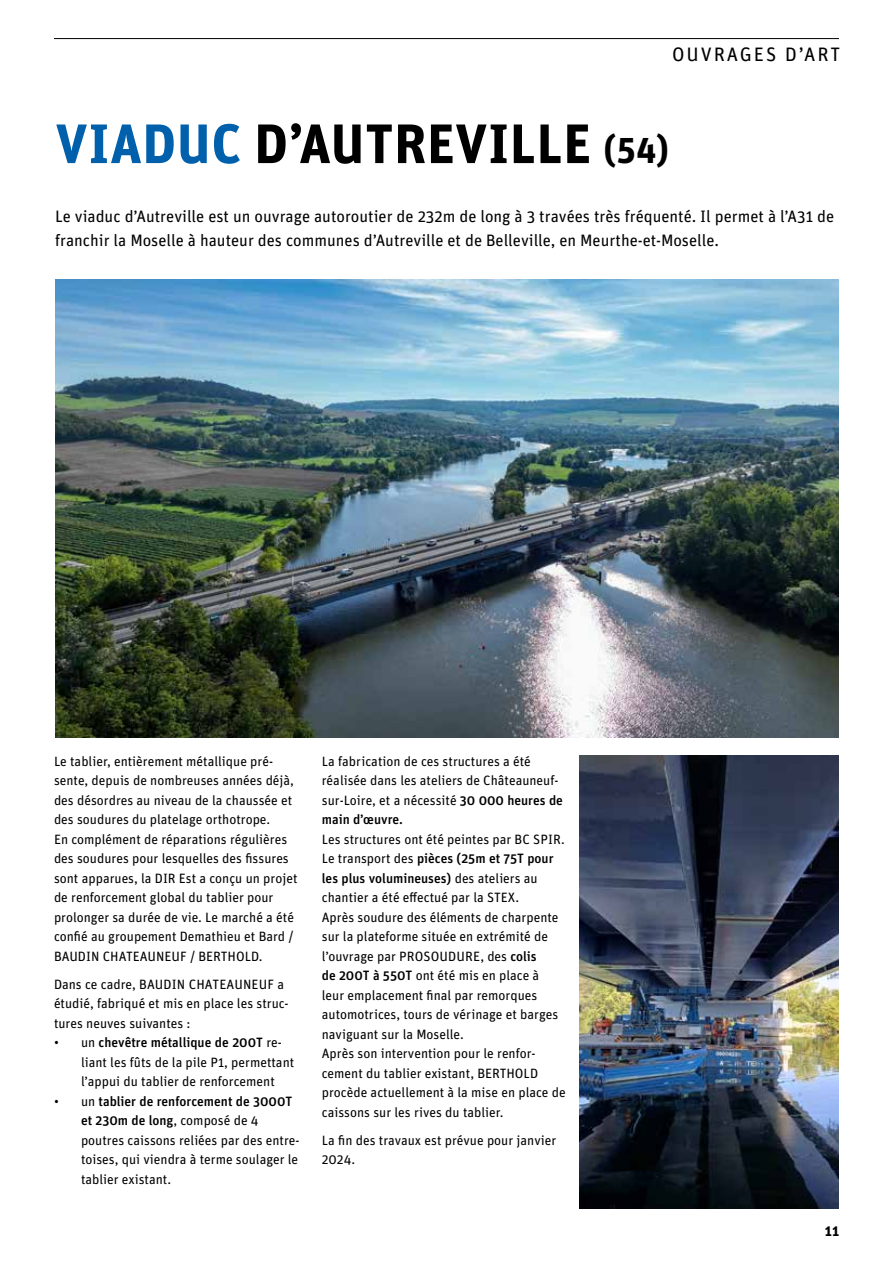
<style>
.page{position:relative;width:893px;height:1263px;background:#fff}
.page>*{position:absolute;margin:0;border:0;box-sizing:border-box;transform-origin:0 0}
.t1{font:700 55.5px "Unit Pro";letter-spacing:.01em;color:#000}
.t2{font:19.5px "Unit Regular TF";letter-spacing:.1em;color:#000}
.t3{font:16.5px/24px "Unit Pro";color:#000}
.t4{font:700 15px "Unit Pro";color:#000}
.t5{font:13.5px/19.5px "Unit Pro";color:#000}
.s1{color:#0060ac}
.s2{font-size:36px}
.s3{font-weight:500}
</style>
<div class="page">
<img style="left:55px;top:279px;width:784px;height:458px">
<hr style="left:54px;top:38px;width:785px;height:1px;background:#000">
<img style="left:580px;top:755px;width:259px;height:453px">
<h2 class="t2" style="left:672px;top:43px;width:170px">OUVRAGES D’ART</h2>
<h1 class="t1" style="left:55px;top:103px;width:615px"><span class="s1">VIADUC</span> D’AUTREVILLE <span class="s2">(54)</span></h1>
<p class="t3" style="left:55px;top:203px;width:781px">Le viaduc d’Autreville est un ouvrage autoroutier de 232m de long à 3 travées très fréquenté. Il permet à l’A31 de franchir la Moselle à hauteur des communes d’Autreville et de Belleville, en Meurthe-et-Moselle.</p>
<p class="t5" style="left:54px;top:751px;width:245px">Le tablier, entièrement métallique pré&shy;sente, depuis de nombreuses années déjà, des désordres au niveau de la chaussée et des soudures du platelage orthotrope.<br>En complément de réparations régulières des soudures pour lesquelles des fissures sont apparues, la DIR Est a conçu un projet de renforcement global du tablier pour prolonger sa durée de vie. Le marché a été confié au groupement Demathieu et Bard / BAUDIN CHATEAUNEUF / BERTHOLD.</p>
<p class="t5" style="left:54px;top:973px;width:236px">Dans ce cadre, BAUDIN CHATEAUNEUF a étudié, fabriqué et mis en place les struc&shy;tures neuves suivantes :</p>
<p class="t5" style="left:81px;top:1032px;width:215px;text-indent:-27px">• un <span class="s3">chevêtre métallique de 200T</span> re&shy;liant les fûts de la pile P1, permettant l’appui du tablier de renforcement</p>
<p class="t5" style="left:81px;top:1091px;width:220px;text-indent:-27px">• un <span class="s3">tablier de renforcement de 3000T et 230m de long</span>, composé de 4 poutres caissons reliées par des entre&shy;toises, qui viendra à terme soulager le tablier existant.</p>
<p class="t5" style="left:322px;top:750px;width:243px">La fabrication de ces structures a été réalisée dans les ateliers de Châteauneuf&shy;sur-Loire, et a nécessité <span class="s3">30 000 heures de main d’œuvre.</span></p>
<p class="t5" style="left:322px;top:828px;width:245px">Les structures ont été peintes par BC SPIR.<br>Le transport des <span class="s3">pièces (25m et 75T pour les plus volumineuses)</span> des ateliers au chantier a été effectué par la STEX.<br>Après soudure des éléments de charpente sur la plateforme située en extrémité de l’ouvrage par PROSOUDURE, des <span class="s3">colis<br>de 200T à 550T</span> ont été mis en place à<br>leur emplacement final par remorques automotrices, tours de vérinage et barges naviguant sur la Moselle.<br>Après son intervention pour le renfor&shy;cement du tablier existant, BERTHOLD procède actuellement à la mise en place de caissons sur les rives du tablier.</p>
<p class="t5" style="left:322px;top:1129px;width:236px">La fin des travaux est prévue pour janvier<br>2024.</p>
<p class="t4" style="left:825px;top:1219px;width:16px">11</p>
</div>
